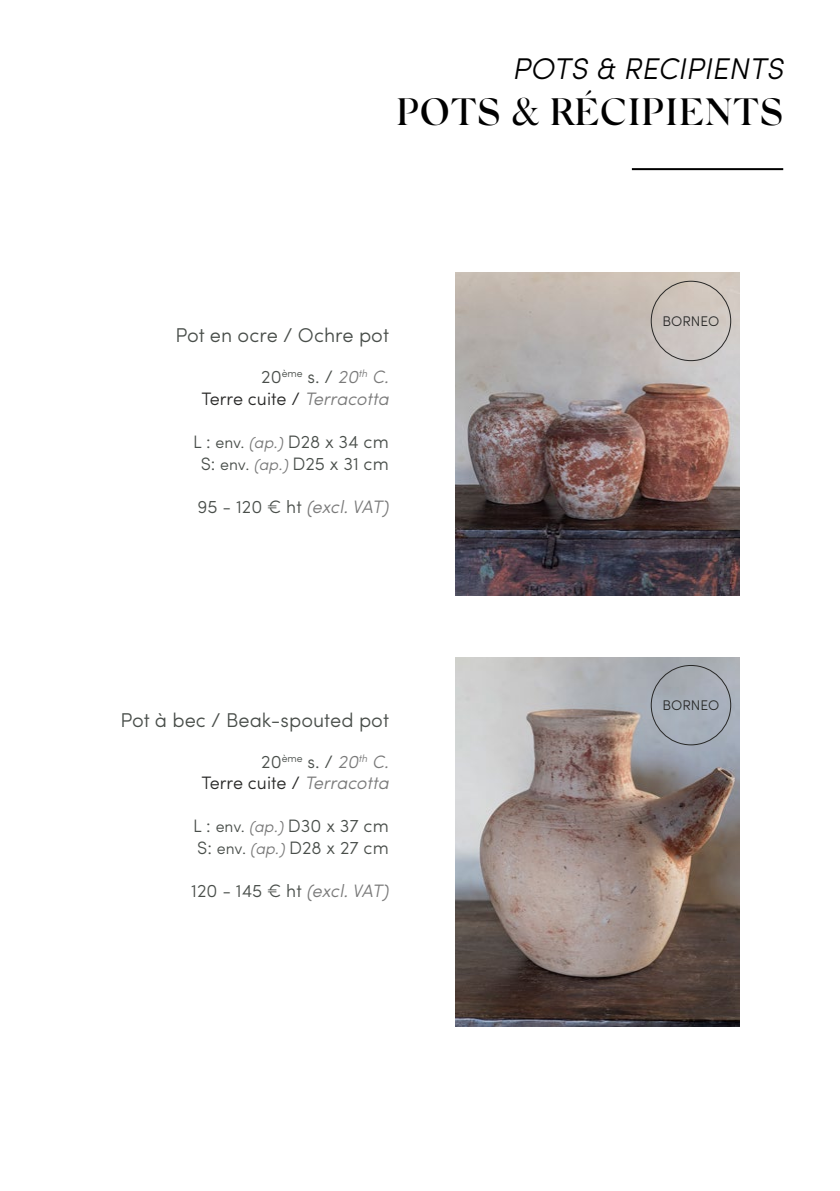
<style>
.page{position:relative;width:840px;height:1191px;background:#fff}
.page>*{position:absolute;margin:0;border:0;box-sizing:border-box;transform-origin:0 0}
.t1{font:500 38px "Silk Serif";color:#000}
.t2{font:italic 300 30px "Sofia Pro";color:#000}
.t3{font:300 20px "Sofia Pro";color:#494e4a}
.t4{font:300 18px/21.6px "Sofia Pro";color:#494e4a;text-align:center}
.t5{font:italic 300 18px/21.6px "Sofia Pro";letter-spacing:-.015em;color:#797979;text-align:right}
.t6{font:300 14px "Sofia Pro";color:#282827}
.s1{font-style:normal;color:#494e4a}
.s2{font-style:normal;color:#282827}
.s3{font-size:16px}
.s4{font-style:italic;font-size:16px;color:#797979}
.s5{font-style:italic;color:#797979}
</style>
<div class="page">
<hr style="left:631px;top:168px;width:151px;height:2px;background:#000">
<img style="left:455px;top:657px;width:284px;height:369px">
<img style="left:455px;top:272px;width:284px;height:323px">
<div style="left:650px;top:281px;width:80px;height:80px;border:1px solid #282827;border-radius:50%"></div>
<div style="left:650px;top:665px;width:80px;height:80px;border:1px solid #282827;border-radius:50%"></div>
<h2 class="t2" style="left:512px;top:47px;width:272px">POTS &amp; RECIPIENTS</h2>
<h1 class="t1" style="left:396px;top:89px;width:388px">POTS &amp; RÉCIPIENTS</h1>
<p class="t3" style="left:175px;top:321px;width:215px">Pot en ocre / Ochre pot</p>
<p class="t5" style="left:201px;top:365px;width:189px"><span class="s1">20</span><sup>ème</sup> <span class="s1">s. /</span> 20<sup>th</sup> C.<br><span class="s2">Terre cuite /</span> Terracotta</p>
<p class="t4" style="left:193px;top:430px;width:197px">L : <span class="s3">env.</span> <span class="s4">(ap.)</span> D28 x 34 cm<br>S: <span class="s3">env.</span> <span class="s4">(ap.)</span> D25 x 31 cm</p>
<p class="t5" style="left:197px;top:495px;width:192px"><span class="s1">95 - 120 € ht</span> (excl. VAT)</p>
<p class="t3" style="left:120px;top:705px;width:270px">Pot à bec / Beak-spouted pot</p>
<p class="t5" style="left:201px;top:749px;width:189px"><span class="s1">20</span><sup>ème</sup> <span class="s1">s. /</span> 20<sup>th</sup> C.<br><span class="s2">Terre cuite /</span> Terracotta</p>
<p class="t4" style="left:193px;top:814px;width:197px;text-align:left">L : <span class="s3">env.</span> <span class="s4">(ap.)</span> D30 x 37 cm<br>S: <span class="s3">env.</span> <span class="s4">(ap.)</span> D28 x 27 cm</p>
<p class="t4" style="left:191px;top:879px;width:199px">120 - 145 € ht <span class="s5">(excl. VAT)</span></p>
<p class="t6" style="left:662px;top:311px;width:58px">BORNEO</p>
<p class="t6" style="left:662px;top:695px;width:58px">BORNEO</p>
</div>
